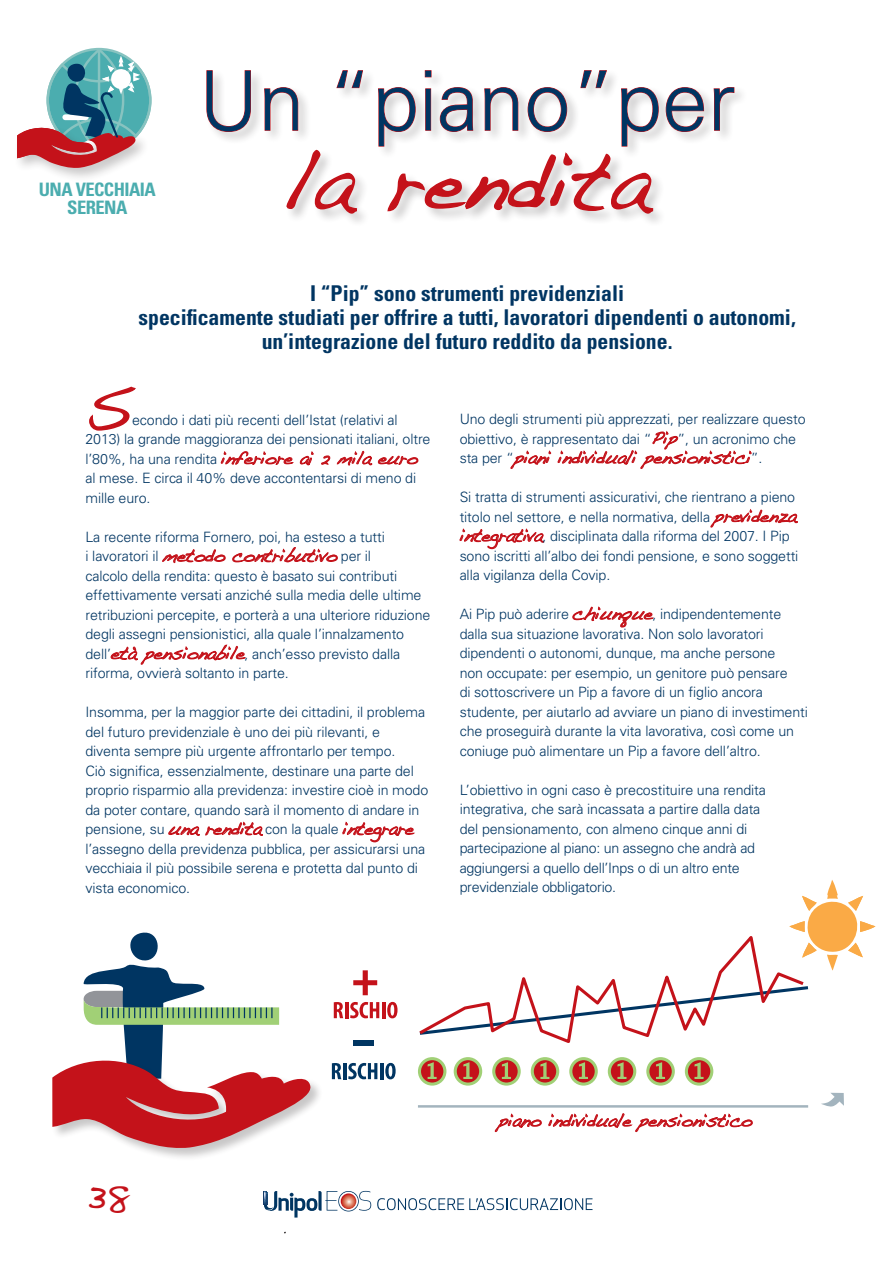
<style>
.page{position:relative;width:893px;height:1263px;background:#fff}
.page>*{position:absolute;margin:0;border:0;box-sizing:border-box;transform-origin:0 0}
.t1{font:300 82.5px "Univers";color:#003562}
.t2{font:82.5px "Handwriting Dakota";color:#c4121a}
.t3{font:60px "Handwriting Dakota";color:#c4121a}
.t4{font:45px "Handwriting Dakota";color:#c4121a}
.t5{font:700 condensed 21.75px/24px "Univers";color:#003562;text-align:center}
.t6{font:700 condensed 18.6px/18.5px "Univers";letter-spacing:-.03em;color:#4badaf;text-align:center}
.t7{font:18px "Handwriting Dakota";letter-spacing:-.01em;color:#c4121a}
.t8{font:300 14.25px/19.5px "Univers";letter-spacing:-.01em;color:#003562}
.s1{font-family:"Univers";font-weight:300;font-size:14.25px;color:#003562}
.s2{font-family:"Handwriting Dakota";font-weight:400;font-size:18px;color:#c4121a}
</style>
<div class="page">
<svg style="left:377px;top:1198px;width:215px;height:12px"></svg>
<svg style="left:264px;top:1191px;width:107px;height:26px"></svg>
<div style="left:205px;top:69px;width:543px;height:158px;background:#231f20;opacity:.25"></div>
<svg style="left:206px;top:70px;width:45px;height:62px"></svg>
<svg style="left:264px;top:87px;width:34px;height:44px"></svg>
<svg style="left:336px;top:70px;width:27px;height:18px"></svg>
<svg style="left:665px;top:87px;width:39px;height:45px"></svg>
<svg style="left:713px;top:87px;width:22px;height:44px"></svg>
<svg style="left:286px;top:149px;width:72px;height:65px"></svg>
<svg style="left:378px;top:70px;width:281px;height:144px"></svg>
<svg style="left:89px;top:386px;width:47px;height:45px"></svg>
<svg style="left:221px;top:451px;width:73px;height:14px"></svg>
<svg style="left:300px;top:451px;width:14px;height:14px"></svg>
<svg style="left:321px;top:455px;width:9px;height:10px"></svg>
<svg style="left:337px;top:451px;width:35px;height:15px"></svg>
<svg style="left:378px;top:455px;width:40px;height:10px"></svg>
<svg style="left:162px;top:549px;width:64px;height:14px"></svg>
<svg style="left:232px;top:547px;width:106px;height:15px"></svg>
<svg style="left:111px;top:644px;width:135px;height:21px"></svg>
<svg style="left:168px;top:821px;width:95px;height:15px"></svg>
<svg style="left:342px;top:821px;width:73px;height:21px"></svg>
<svg style="left:510px;top:450px;width:41px;height:19px"></svg>
<svg style="left:557px;top:431px;width:195px;height:38px"></svg>
<svg style="left:710px;top:509px;width:88px;height:19px"></svg>
<svg style="left:459px;top:528px;width:85px;height:21px"></svg>
<svg style="left:572px;top:606px;width:82px;height:22px"></svg>
<hr style="left:98px;top:49px;width:2px;height:103px;background:#88c3c0">
<div style="left:14px;top:125px;width:136px;height:58px;background:#231f20;opacity:.25"></div>
<svg style="left:17px;top:56px;width:135px;height:113px"></svg>
<svg style="left:495px;top:1113px;width:47px;height:19px"></svg>
<svg style="left:548px;top:1113px;width:205px;height:19px"></svg>
<svg style="left:353px;top:970px;width:24px;height:25px"></svg>
<svg style="left:334px;top:1002px;width:9px;height:16px"></svg>
<hr style="left:345px;top:1002px;width:3px;height:16px;background:#c4121a">
<svg style="left:350px;top:1002px;width:29px;height:16px"></svg>
<hr style="left:382px;top:1002px;width:3px;height:16px;background:#c4121a">
<svg style="left:387px;top:1002px;width:10px;height:16px"></svg>
<div style="left:353px;top:1040px;width:21px;height:6px;background:#003562"></div>
<svg style="left:332px;top:1063px;width:9px;height:16px"></svg>
<hr style="left:343px;top:1063px;width:3px;height:16px;background:#003562">
<svg style="left:348px;top:1063px;width:29px;height:16px"></svg>
<hr style="left:380px;top:1063px;width:3px;height:16px;background:#003562">
<svg style="left:385px;top:1063px;width:11px;height:16px"></svg>
<svg style="left:821px;top:1093px;width:23px;height:14px"></svg>
<hr style="left:418px;top:1105px;width:390px;height:2px;background:#a3b4be">
<div style="left:51px;top:1059px;width:272px;height:102px;background:#231f20;opacity:.25"></div>
<svg style="left:52px;top:932px;width:260px;height:218px"></svg>
<svg style="left:455px;top:1059px;width:26px;height:25px"></svg>
<div style="left:454px;top:1057px;width:28px;height:28px;border:3px solid #a1d076;border-radius:50%"></div>
<svg style="left:462px;top:1061px;width:11px;height:19px"></svg>
<svg style="left:419px;top:1059px;width:26px;height:25px"></svg>
<div style="left:418px;top:1057px;width:28px;height:28px;border:3px solid #a1d076;border-radius:50%"></div>
<svg style="left:427px;top:1061px;width:10px;height:19px"></svg>
<svg style="left:494px;top:1059px;width:25px;height:25px"></svg>
<div style="left:492px;top:1057px;width:29px;height:28px;border:3px solid #a1d076;border-radius:50%"></div>
<svg style="left:501px;top:1061px;width:11px;height:19px"></svg>
<svg style="left:532px;top:1059px;width:26px;height:25px"></svg>
<div style="left:531px;top:1057px;width:28px;height:28px;border:3px solid #a1d076;border-radius:50%"></div>
<svg style="left:539px;top:1061px;width:11px;height:19px"></svg>
<svg style="left:571px;top:1059px;width:25px;height:25px"></svg>
<div style="left:569px;top:1057px;width:29px;height:28px;border:3px solid #a1d076;border-radius:50%"></div>
<svg style="left:578px;top:1061px;width:11px;height:19px"></svg>
<svg style="left:609px;top:1059px;width:26px;height:25px"></svg>
<div style="left:608px;top:1057px;width:28px;height:28px;border:3px solid #a1d076;border-radius:50%"></div>
<svg style="left:616px;top:1061px;width:11px;height:19px"></svg>
<svg style="left:648px;top:1059px;width:25px;height:25px"></svg>
<div style="left:646px;top:1057px;width:29px;height:28px;border:3px solid #a1d076;border-radius:50%"></div>
<svg style="left:655px;top:1061px;width:11px;height:19px"></svg>
<svg style="left:686px;top:1059px;width:26px;height:25px"></svg>
<div style="left:685px;top:1057px;width:28px;height:28px;border:3px solid #a1d076;border-radius:50%"></div>
<svg style="left:693px;top:1061px;width:11px;height:19px"></svg>
<svg style="left:419px;top:880px;width:456px;height:163px"></svg>
<h3 class="t6" style="left:39px;top:180px;width:118px">UNA VECCHIAIA<br>SERENA</h3>
<h1 class="t1" style="left:199px;top:51px;width:538px">Un “piano”per</h1>
<h1 class="t2" style="left:285px;top:132px;width:365px">la rendita</h1>
<h3 class="t5" style="left:138px;top:281px;width:659px">I “Pip” sono strumenti previdenziali<br>specificamente studiati per offrire a tutti, lavoratori dipendenti o autonomi, un’integrazione del futuro reddito da pensione.</h3>
<h2 class="t3" style="left:85px;top:374px;width:45px">S</h2>
<p class="t8" style="left:85px;top:410px;width:347px;text-indent:47px">econdo i dati più recenti dell’Istat (relativi al<br>2013) la grande maggioranza dei pensionati italiani, oltre</p>
<p class="t7" style="left:85px;top:447px;width:334px"><span class="s1">l’80%, ha una rendita</span> inferiore ai 2 mila euro</p>
<p class="t8" style="left:85px;top:469px;width:332px">al mese. E circa il 40% deve accontentarsi di meno di mille euro.</p>
<p class="t8" style="left:85px;top:527px;width:346px">La recente riforma Fornero, poi, ha esteso a tutti<br>i lavoratori il <span class="s2">metodo contributivo</span> per il<br>calcolo della rendita: questo è basato sui contributi effettivamente versati anziché sulla media delle ultime retribuzioni percepite, e porterà a una ulteriore riduzione degli assegni pensionistici, alla quale l’innalzamento dell’<span class="s2">età pensionabile</span>, anch’esso previsto dalla riforma, ovvierà soltanto in parte.</p>
<p class="t8" style="left:85px;top:703px;width:344px">Insomma, per la maggior parte dei cittadini, il problema del futuro previdenziale è uno dei più rilevanti, e diventa sempre più urgente affrontarlo per tempo.<br>Ciò significa, essenzialmente, destinare una parte del proprio risparmio alla previdenza: investire cioè in modo da poter contare, quando sarà il momento di andare in pensione, su <span class="s2">una rendita</span> con la quale <span class="s2">integrare </span>l’assegno della previdenza pubblica, per assicurarsi una vecchiaia il più possibile serena e protetta dal punto di vista economico.</p>
<p class="t8" style="left:460px;top:409px;width:347px">Uno degli strumenti più apprezzati, per realizzare questo obiettivo, è rappresentato dai “<span class="s2">Pip</span>”, un acronimo che</p>
<p class="t7" style="left:460px;top:446px;width:304px"><span class="s1">sta per “</span>piani individuali pensionistici<span class="s1">”.</span></p>
<p class="t8" style="left:460px;top:487px;width:340px">Si tratta di strumenti assicurativi, che rientrano a pieno titolo nel settore, e nella normativa, della <span class="s2">previdenza integrativa</span>, disciplinata dalla riforma del 2007. I Pip sono iscritti all’albo dei fondi pensione, e sono soggetti alla vigilanza della Covip.</p>
<p class="t8" style="left:460px;top:604px;width:350px">Ai Pip può aderire <span class="s2">chiunque</span>, indipendentemente dalla sua situazione lavorativa. Non solo lavoratori dipendenti o autonomi, dunque, ma anche persone<br>non occupate: per esempio, un genitore può pensare<br>di sottoscrivere un Pip a favore di un figlio ancora studente, per aiutarlo ad avviare un piano di investimenti che proseguirà durante la vita lavorativa, così come un coniuge può alimentare un Pip a favore dell’altro.</p>
<p class="t8" style="left:460px;top:780px;width:308px">L’obiettivo in ogni caso è precostituire una rendita integrativa, che sarà incassata a partire dalla data del pensionamento, con almeno cinque anni di partecipazione al piano: un assegno che andrà ad aggiungersi a quello dell’Inps o di un altro ente previdenziale obbligatorio.</p>
<h3 class="t4" style="left:85px;top:1165px;width:46px">38</h3>
<p class="t7" style="left:498px;top:1109px;width:256px">piano individuale pensionistico</p>
</div>
